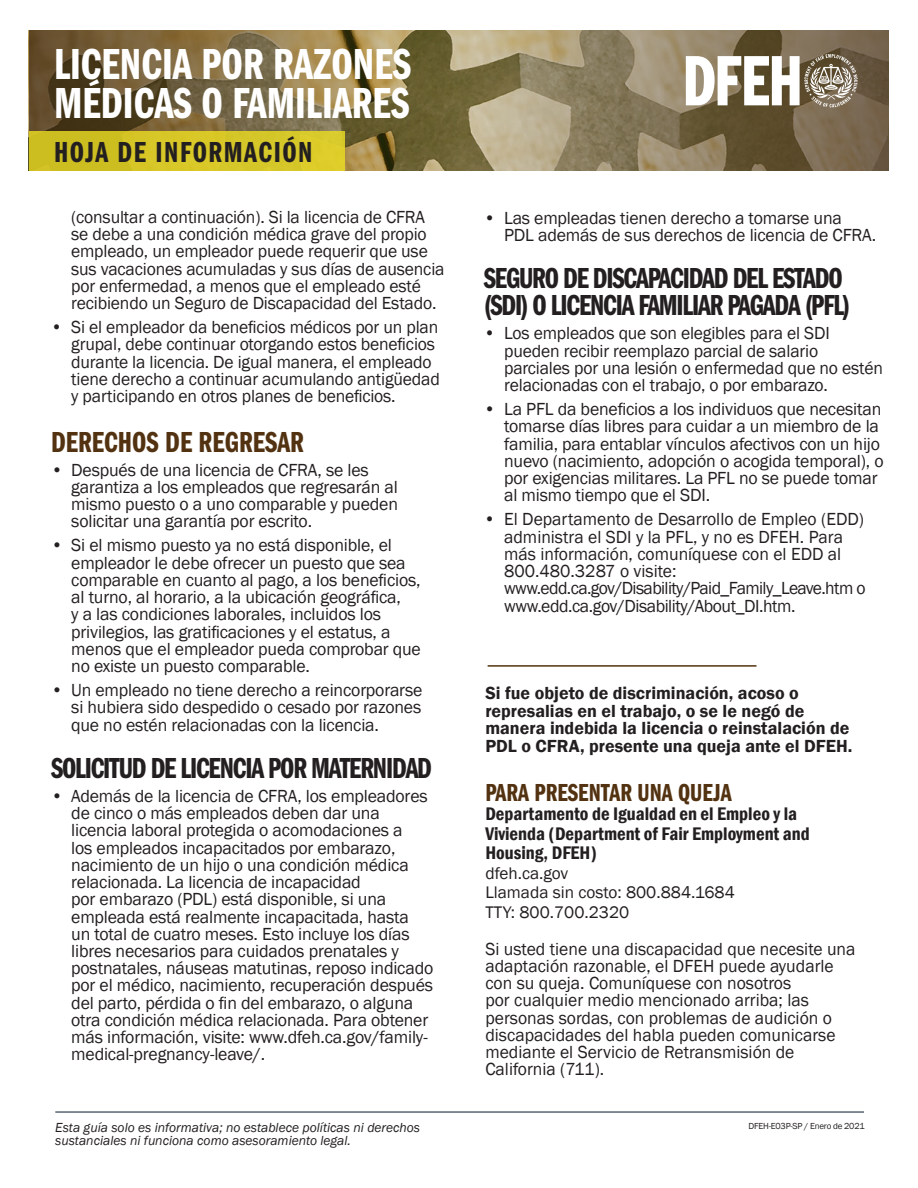
<style>
.page{position:relative;width:918px;height:1188px;background:#fff}
.page>*{position:absolute;margin:0;border:0;box-sizing:border-box;transform-origin:0 0}
.t1{font:45px/39px "Franklin Gothic LT Pro Dm Cm";color:#fff}
.t2{font:30px/27px "Franklin Gothic LT Pro Dm Cm";letter-spacing:-.04em;color:#231f20}
.t3{font:30px "Franklin Gothic LT Pro Dm Cm";color:#523210}
.t4{font:30px "Franklin Gothic LT Pro Dm Cm";letter-spacing:.05em;color:#231f20}
.t5{font:25.5px "Franklin Gothic LT Pro Dm Cm";color:#523210}
.t6{font:600 condensed 18.75px/19.5px "Franklin Gothic";color:#231f20}
.t7{font:18px/17.2px "Franklin Gothic";letter-spacing:-.01em;color:#231f20}
.t8{font:600 18px/17.5px "Franklin Gothic";color:#231f20}
.t9{font:17.25px/19.5px "Franklin Gothic";color:#231f20}
.t10{font:italic 13.5px/13.5px "Franklin Gothic";color:#231f20}
.t11{font:9px "Franklin Gothic";letter-spacing:-.025em;color:#231f20}
</style>
<div class="page">
<svg style="left:470px;top:30px;width:419px;height:141px;background:#8b7d5f"></svg>
<svg style="left:29px;top:30px;width:441px;height:141px;background:#78663d"></svg>
<div style="left:29px;top:131px;width:316px;height:40px;background:#d6c627"></div>
<svg style="left:686px;top:54px;width:172px;height:54px"></svg>
<hr style="left:55px;top:1111px;width:809px;height:2px;background:#5a6571">
<hr style="left:488px;top:665px;width:269px;height:2px;background:#523210">
<h1 class="t1" style="left:54px;top:46px;width:359px">LICENCIA POR RAZONES<br>MÉDICAS O FAMILIARES</h1>
<h2 class="t4" style="left:54px;top:135px;width:260px">HOJA DE INFORMACIÓN</h2>
<p class="t7" style="left:71px;top:209px;width:375px">(consultar a continuación). Si la licencia de CFRA se debe a una condición médica grave del propio empleado, un empleador puede requerir que use sus vacaciones acumuladas y sus días de ausencia por enfermedad, a menos que el empleado esté recibiendo un Seguro de Discapacidad del Estado.</p>
<p class="t7" style="left:71px;top:319px;width:370px;text-indent:-20px">• Si el empleador da beneficios médicos por un plan grupal, debe continuar otorgando estos beneficios durante la licencia. De igual manera, el empleado tiene derecho a continuar acumulando antigüedad y participando en otros planes de beneficios.</p>
<h2 class="t3" style="left:51px;top:425px;width:254px">DERECHOS DE REGRESAR</h2>
<p class="t7" style="left:71px;top:461px;width:328px;text-indent:-20px">• Después de una licencia de CFRA, se les garantiza a los empleados que regresarán al mismo puesto o a uno comparable y pueden solicitar una garantía por escrito.</p>
<p class="t7" style="left:71px;top:537px;width:351px;text-indent:-20px">• Si el mismo puesto ya no está disponible, el empleador le debe ofrecer un puesto que sea comparable en cuanto al pago, a los beneficios, al turno, al horario, a la ubicación geográfica,<br>y a las condiciones laborales, incluidos los privilegios, las gratificaciones y el estatus, a menos que el empleador pueda comprobar que no existe un puesto comparable.</p>
<p class="t7" style="left:71px;top:682px;width:353px;text-align:justify;text-indent:-20px">• Un empleado no tiene derecho a reincorporarse si hubiera sido despedido o cesado por razones que no estén relacionadas con la licencia.</p>
<h2 class="t2" style="left:51px;top:755px;width:383px">SOLICITUD DE LICENCIA POR MATERNIDAD</h2>
<p class="t7" style="left:71px;top:788px;width:364px;text-indent:-20px">• Además de la licencia de CFRA, los empleadores de cinco o más empleados deben dar una licencia laboral protegida o acomodaciones a<br>los empleados incapacitados por embarazo, nacimiento de un hijo o una condición médica relacionada. La licencia de incapacidad<br>por embarazo (PDL) está disponible, si una empleada está realmente incapacitada, hasta<br>un total de cuatro meses. Esto incluye los días libres necesarios para cuidados prenatales y postnatales, náuseas matutinas, reposo indicado por el médico, nacimiento, recuperación después del parto, pérdida o fin del embarazo, o alguna otra condición médica relacionada. Para obtener más información, visite: www.dfeh.ca.gov/family&shy;medical-pregnancy-leave/.</p>
<p class="t7" style="left:504px;top:210px;width:374px;text-indent:-20px">• Las empleadas tienen derecho a tomarse una<br>PDL además de sus derechos de licencia de CFRA.</p>
<h2 class="t2" style="left:484px;top:266px;width:368px">SEGURO DE DISCAPACIDAD DEL ESTADO (SDI) O LICENCIA FAMILIAR PAGADA (PFL)</h2>
<p class="t7" style="left:504px;top:325px;width:380px;text-indent:-20px">• Los empleados que son elegibles para el SDI pueden recibir reemplazo parcial de salario parciales por una lesión o enfermedad que no estén relacionadas con el trabajo, o por embarazo.</p>
<p class="t7" style="left:504px;top:401px;width:381px;text-indent:-20px">• La PFL da beneficios a los individuos que necesitan tomarse días libres para cuidar a un miembro de la familia, para entablar vínculos afectivos con un hijo nuevo (nacimiento, adopción o acogida temporal), o por exigencias militares. La PFL no se puede tomar al mismo tiempo que el SDI.</p>
<p class="t7" style="left:504px;top:511px;width:363px;text-indent:-20px">• El Departamento de Desarrollo de Empleo (EDD) administra el SDI y la PFL, y no es DFEH. Para más información, comuníquese con el EDD al 800.480.3287 o visite: www.edd.ca.gov/Disability/Paid_Family_Leave.htm o www.edd.ca.gov/Disability/About_DI.htm.</p>
<p class="t8" style="left:485px;top:685px;width:368px">Si fue objeto de discriminación, acoso o represalias en el trabajo, o se le negó de manera indebida la licencia o reinstalación de PDL o CFRA, presente una queja ante el DFEH.</p>
<h2 class="t5" style="left:485px;top:778px;width:248px">PARA PRESENTAR UNA QUEJA</h2>
<p class="t6" style="left:485px;top:804px;width:326px">Departamento de Igualdad en el Empleo y la<br>Vivienda (Department of Fair Employment and<br>Housing, DFEH)</p>
<p class="t9" style="left:485px;top:864px;width:251px">dfeh.ca.gov<br>Llamada sin costo: 800.884.1684<br>TTY: 800.700.2320</p>
<p class="t7" style="left:485px;top:940px;width:372px">Si usted tiene una discapacidad que necesite una adaptación razonable, el DFEH puede ayudarle con su queja. Comuníquese con nosotros<br>por cualquier medio mencionado arriba; las personas sordas, con problemas de audición o discapacidades del habla pueden comunicarse mediante el Servicio de Retransmisión de California (711).</p>
<p class="t10" style="left:55px;top:1121px;width:366px">Esta guía solo es informativa; no establece políticas ni derechos sustanciales ni funciona como asesoramiento legal.</p>
<p class="t11" style="left:749px;top:1120px;width:118px">DFEH-E03P-SP / Enero de 2021</p>
</div>
